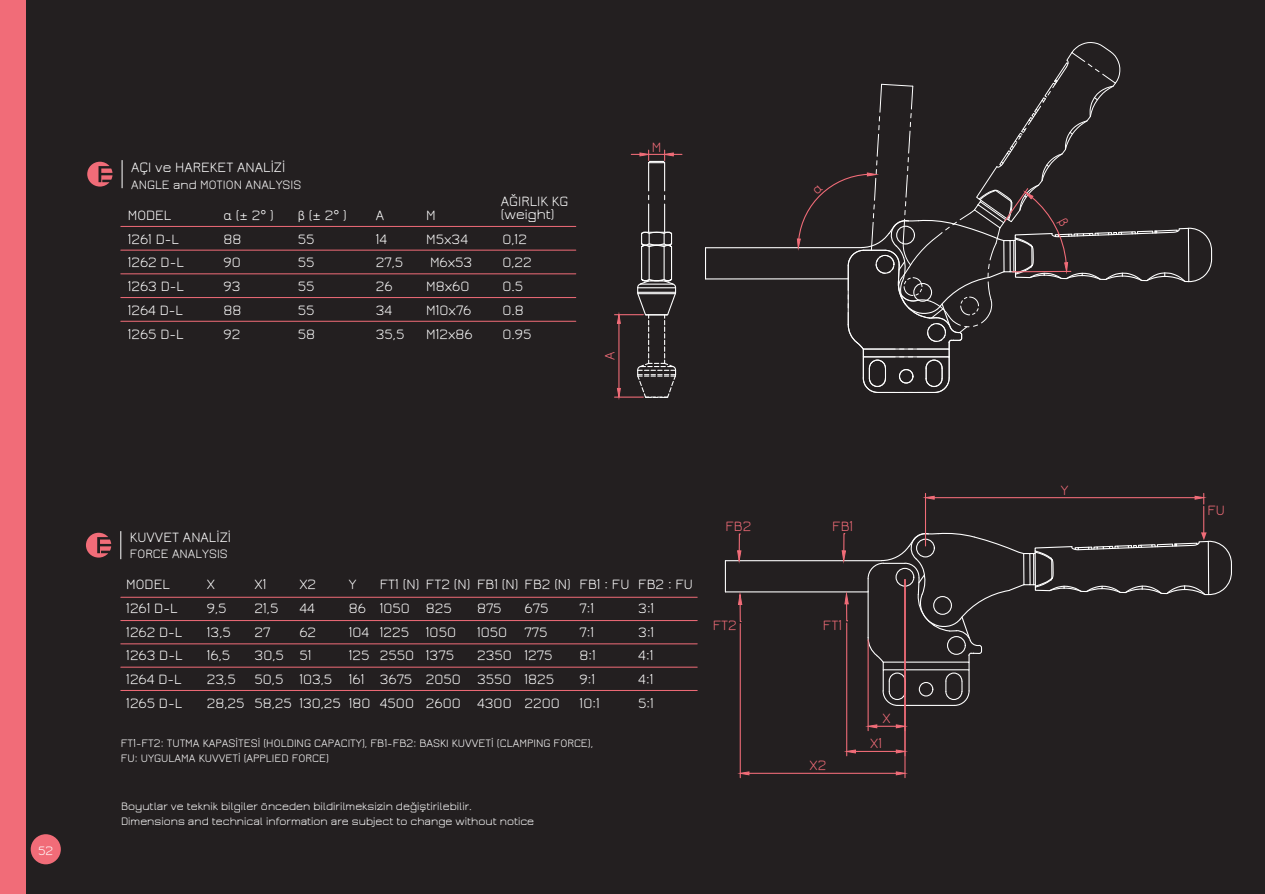
<style>
.page{position:relative;width:1265px;height:894px;background:#fff}
.page>*{position:absolute;margin:0;border:0;box-sizing:border-box;transform-origin:0 0}
.t1{font:15px/12.9px "Jura";color:#fff}
.t2{font:15px "Jura";color:#f16c78}
.t3{font:13.5px "Jura";color:#fff}
.t4{font:12px/15.3px "Jura";color:#fff}
</style>
<div class="page">
<div style="left:0;top:0;width:1264px;height:893px;background:#231f20"></div>
<div style="left:0;top:0;width:25px;height:893px;background:#f16c78"></div>
<hr style="left:705px;top:278px;width:143px;height:1px;background:#fff">
<hr style="left:705px;top:247px;width:156px;height:1px;background:#fff">
<hr style="left:705px;top:248px;width:1px;height:31px;background:#fff">
<hr style="left:725px;top:591px;width:143px;height:1px;background:#fff">
<hr style="left:725px;top:560px;width:156px;height:1px;background:#fff">
<hr style="left:724px;top:560px;width:1px;height:32px;background:#fff">
<div style="left:1022px;top:553px;width:8px;height:32px;border:1px solid #fff"></div>
<hr style="left:897px;top:704px;width:57px;height:2px;background:#fff">
<div style="left:918px;top:682px;width:15px;height:14px;border:1px solid #fff;border-radius:50%"></div>
<svg style="left:882px;top:672px;width:24px;height:34px"></svg>
<svg style="left:944px;top:672px;width:25px;height:34px"></svg>
<div style="left:882px;top:661px;width:87px;height:9px;border:1px solid #fff"></div>
<svg style="left:866px;top:532px;width:158px;height:131px"></svg>
<svg style="left:614px;top:150px;width:69px;height:249px"></svg>
<svg style="left:736px;top:533px;width:5px;height:28px"></svg>
<svg style="left:841px;top:533px;width:5px;height:28px"></svg>
<svg style="left:738px;top:593px;width:4px;height:29px"></svg>
<svg style="left:844px;top:593px;width:4px;height:29px"></svg>
<hr style="left:924px;top:493px;width:1px;height:53px;background:#f16c78">
<hr style="left:934px;top:497px;width:260px;height:1px;background:#f16c78">
<svg style="left:924px;top:495px;width:10px;height:5px"></svg>
<svg style="left:1033px;top:493px;width:199px;height:103px"></svg>
<hr style="left:867px;top:639px;width:1px;height:91px;background:#f16c78">
<svg style="left:867px;top:724px;width:37px;height:4px"></svg>
<hr style="left:846px;top:623px;width:1px;height:132px;background:#f16c78">
<hr style="left:855px;top:750px;width:41px;height:2px;background:#f16c78">
<svg style="left:895px;top:749px;width:9px;height:4px"></svg>
<svg style="left:845px;top:749px;width:11px;height:4px"></svg>
<hr style="left:904px;top:579px;width:1px;height:198px;background:#f16c78">
<hr style="left:739px;top:623px;width:1px;height:154px;background:#f16c78">
<hr style="left:748px;top:772px;width:148px;height:1px;background:#f16c78">
<svg style="left:895px;top:771px;width:10px;height:4px"></svg>
<svg style="left:739px;top:771px;width:10px;height:4px"></svg>
<hr style="left:121px;top:226px;width:454px;height:1px;background:#f16c78">
<hr style="left:121px;top:250px;width:454px;height:1px;background:#f16c78">
<hr style="left:121px;top:273px;width:454px;height:1px;background:#f16c78">
<hr style="left:121px;top:297px;width:454px;height:1px;background:#f16c78">
<hr style="left:121px;top:321px;width:454px;height:1px;background:#f16c78">
<hr style="left:121px;top:597px;width:576px;height:1px;background:#f16c78">
<hr style="left:121px;top:620px;width:576px;height:1px;background:#f16c78">
<hr style="left:121px;top:643px;width:576px;height:1px;background:#f16c78">
<hr style="left:121px;top:666px;width:576px;height:1px;background:#f16c78">
<hr style="left:121px;top:690px;width:576px;height:1px;background:#f16c78">
<svg style="left:122px;top:160px;width:1px;height:28px"></svg>
<svg style="left:87px;top:162px;width:25px;height:24px"></svg>
<svg style="left:120px;top:531px;width:1px;height:28px"></svg>
<svg style="left:86px;top:532px;width:25px;height:25px"></svg>
<div style="left:31px;top:834px;width:30px;height:30px;background:#f16c78;border-radius:50%"></div>
<svg style="left:796px;top:42px;width:416px;height:351px"></svg>
<p class="t3" style="left:38px;top:843px;width:17px">52</p>
<p class="t1" style="left:131px;top:161px;width:155px">AÇI ve HAREKET ANALİZİ</p>
<p class="t3" style="left:131px;top:177px;width:171px">ANGLE and MOTION ANALYSIS</p>
<p class="t1" style="left:501px;top:195px;width:69px">AĞIRLIK KG (weight)</p>
<p class="t1" style="left:128px;top:209px;width:45px">MODEL</p>
<p class="t1" style="left:223px;top:209px;width:52px">α (± 2° )</p>
<p class="t1" style="left:298px;top:209px;width:50px">β (± 2° )</p>
<p class="t1" style="left:376px;top:209px;width:10px">A</p>
<p class="t1" style="left:426px;top:209px;width:11px">M</p>
<p class="t1" style="left:128px;top:233px;width:53px">1261 D-L</p>
<p class="t1" style="left:223px;top:233px;width:19px">88</p>
<p class="t1" style="left:298px;top:233px;width:18px">55</p>
<p class="t1" style="left:376px;top:233px;width:13px">14</p>
<p class="t1" style="left:426px;top:233px;width:43px">M5x34</p>
<p class="t1" style="left:502px;top:233px;width:26px">0,12</p>
<p class="t1" style="left:128px;top:256px;width:58px">1262 D-L</p>
<p class="t1" style="left:223px;top:256px;width:19px">90</p>
<p class="t1" style="left:298px;top:256px;width:18px">55</p>
<p class="t1" style="left:376px;top:256px;width:29px">27,5</p>
<p class="t1" style="left:430px;top:256px;width:44px">M6x53</p>
<p class="t1" style="left:502px;top:256px;width:31px">0,22</p>
<p class="t1" style="left:128px;top:280px;width:58px">1263 D-L</p>
<p class="t1" style="left:223px;top:280px;width:18px">93</p>
<p class="t1" style="left:298px;top:280px;width:18px">55</p>
<p class="t1" style="left:376px;top:280px;width:18px">26</p>
<p class="t1" style="left:426px;top:280px;width:45px">M8x60</p>
<p class="t1" style="left:502px;top:280px;width:22px">0.5</p>
<p class="t1" style="left:128px;top:304px;width:57px">1264 D-L</p>
<p class="t1" style="left:223px;top:304px;width:19px">88</p>
<p class="t1" style="left:298px;top:304px;width:18px">55</p>
<p class="t1" style="left:376px;top:304px;width:18px">34</p>
<p class="t1" style="left:426px;top:304px;width:47px">M10x76</p>
<p class="t1" style="left:502px;top:304px;width:23px">0.8</p>
<p class="t1" style="left:128px;top:327px;width:57px">1265 D-L</p>
<p class="t1" style="left:223px;top:327px;width:18px">92</p>
<p class="t1" style="left:298px;top:327px;width:19px">58</p>
<p class="t1" style="left:376px;top:327px;width:30px">35,5</p>
<p class="t1" style="left:426px;top:327px;width:48px">M12x86</p>
<p class="t1" style="left:502px;top:327px;width:30px">0.95</p>
<p class="t2" style="left:602px;top:360px;width:10px;rotate:-90deg">A</p>
<p class="t2" style="left:651px;top:140px;width:11px">M</p>
<p class="t1" style="left:130px;top:531px;width:103px">KUVVET ANALİZİ</p>
<p class="t3" style="left:130px;top:547px;width:99px">FORCE ANALYSIS</p>
<p class="t1" style="left:126px;top:578px;width:45px">MODEL</p>
<p class="t1" style="left:207px;top:578px;width:10px">X</p>
<p class="t1" style="left:254px;top:578px;width:13px">X1</p>
<p class="t1" style="left:299px;top:578px;width:18px">X2</p>
<p class="t1" style="left:349px;top:578px;width:9px">Y</p>
<p class="t1" style="left:380px;top:578px;width:314px">FT1 (N) FT2 (N) FB1 (N) FB2 (N) FB1 : FU FB2 : FU</p>
<p class="t1" style="left:126px;top:602px;width:53px">1261 D-L</p>
<p class="t1" style="left:207px;top:602px;width:21px">9,5</p>
<p class="t1" style="left:254px;top:602px;width:25px">21,5</p>
<p class="t1" style="left:299px;top:602px;width:17px">44</p>
<p class="t1" style="left:349px;top:602px;width:104px">86 1050 825</p>
<p class="t1" style="left:477px;top:602px;width:26px">875</p>
<p class="t1" style="left:524px;top:602px;width:25px">675</p>
<p class="t1" style="left:579px;top:602px;width:16px">7:1</p>
<p class="t1" style="left:638px;top:602px;width:18px">3:1</p>
<p class="t1" style="left:126px;top:625px;width:58px">1262 D-L</p>
<p class="t1" style="left:207px;top:625px;width:25px">13,5</p>
<p class="t1" style="left:254px;top:625px;width:17px">27</p>
<p class="t1" style="left:299px;top:625px;width:18px">62</p>
<p class="t1" style="left:349px;top:625px;width:109px">104 1225 1050</p>
<p class="t1" style="left:477px;top:625px;width:72px">1050 775</p>
<p class="t1" style="left:579px;top:625px;width:16px">7:1</p>
<p class="t1" style="left:638px;top:625px;width:18px">3:1</p>
<p class="t1" style="left:126px;top:649px;width:58px">1263 D-L</p>
<p class="t1" style="left:207px;top:649px;width:25px">16,5</p>
<p class="t1" style="left:254px;top:649px;width:58px">30,5 51</p>
<p class="t1" style="left:349px;top:649px;width:107px">125 2550 1375</p>
<p class="t1" style="left:477px;top:649px;width:77px">2350 1275</p>
<p class="t1" style="left:579px;top:649px;width:18px">8:1</p>
<p class="t1" style="left:638px;top:649px;width:17px">4:1</p>
<p class="t1" style="left:126px;top:673px;width:57px">1264 D-L</p>
<p class="t1" style="left:207px;top:673px;width:30px">23,5</p>
<p class="t1" style="left:254px;top:673px;width:301px">50,5 103,5 161 3675 2050 3550 1825</p>
<p class="t1" style="left:579px;top:673px;width:17px">9:1</p>
<p class="t1" style="left:638px;top:673px;width:17px">4:1</p>
<p class="t1" style="left:126px;top:696px;width:57px">1265 D-L</p>
<p class="t1" style="left:207px;top:696px;width:354px">28,25 58,25 130,25 180 4500 2600 4300 2200</p>
<p class="t1" style="left:579px;top:696px;width:22px">10:1</p>
<p class="t1" style="left:638px;top:696px;width:17px">5:1</p>
<p class="t4" style="left:121px;top:735px;width:474px">FT1-FT2: TUTMA KAPASİTESİ (HOLDING CAPACITY), FB1-FB2: BASKI KUVVETİ (CLAMPING FORCE),<br>FU: UYGULAMA KUVVETİ (APPLIED FORCE)</p>
<p class="t4" style="left:121px;top:798px;width:414px">Boyutlar ve teknik bilgiler önceden bildirilmeksizin değiştirilebilir.<br>Dimensions and technical information are subject to change without notice</p>
<p class="t2" style="left:725px;top:518px;width:27px">FB2</p>
<p class="t2" style="left:832px;top:518px;width:23px">FB1</p>
<p class="t2" style="left:712px;top:618px;width:26px">FT2</p>
<p class="t2" style="left:822px;top:618px;width:21px">FT1</p>
<p class="t2" style="left:809px;top:758px;width:18px">X2</p>
<p class="t2" style="left:882px;top:710px;width:10px">X</p>
<p class="t2" style="left:870px;top:736px;width:13px">X1</p>
<p class="t2" style="left:1060px;top:482px;width:9px">Y</p>
<p class="t2" style="left:1207px;top:502px;width:19px">FU</p>
</div>
